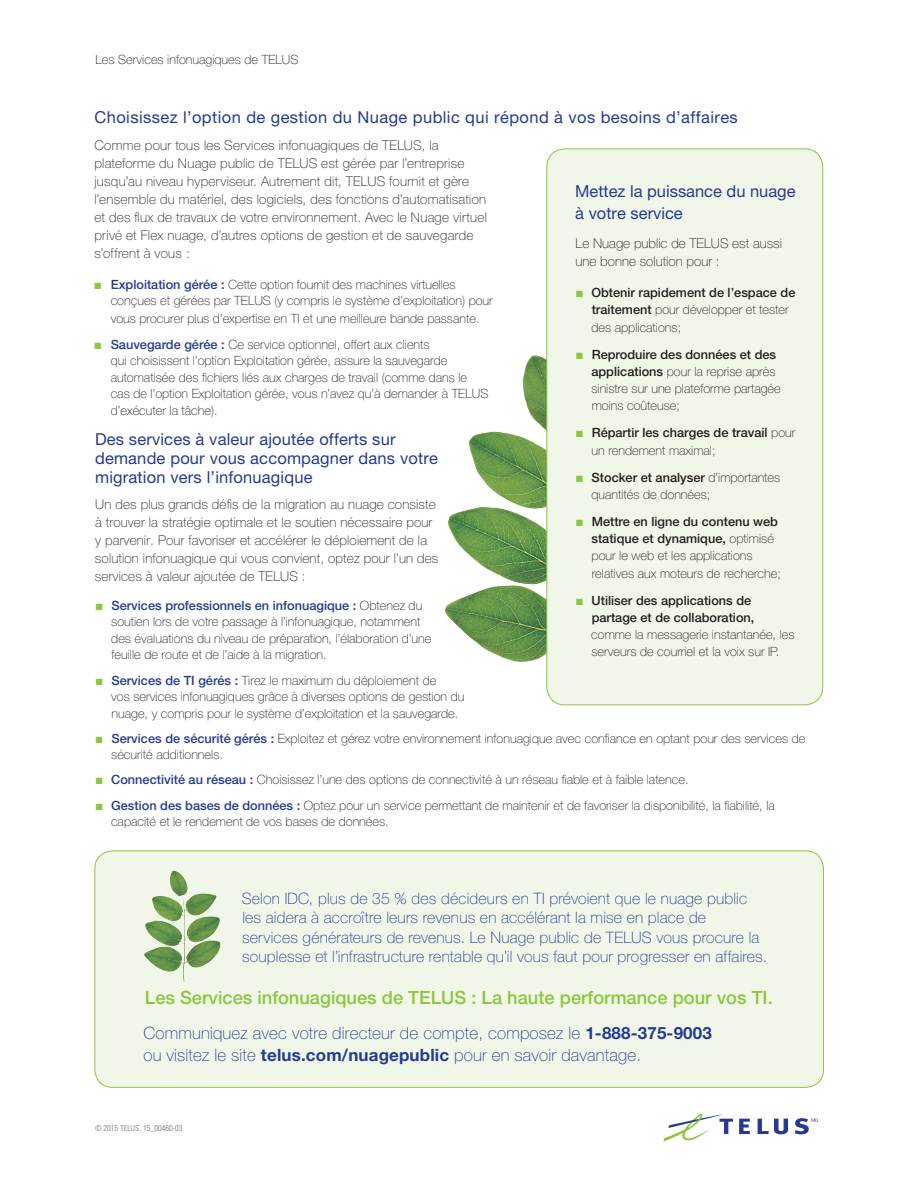
<style>
.page{position:relative;width:918px;height:1188px;background:#fff}
.page>*{position:absolute;margin:0;border:0;box-sizing:border-box;transform-origin:0 0}
.t1{font:500 18.3px "Helvetica Neue";color:#8bc63e}
.t2{font:100 16.95px/22.5px "Helvetica Neue";letter-spacing:.01em;color:#263996}
.t3{font:16.5px/18.8px "Helvetica Neue";letter-spacing:.01em;color:#263996}
.t4{font:100 15.75px/19.5px "Helvetica Neue";letter-spacing:.01em;color:#263996}
.t5{font:100 13.5px/18px "Helvetica Neue";letter-spacing:.01em;color:#231f20}
.t6{font:100 12.75px/16.5px "Helvetica Neue";color:#231f20}
.t7{font:500 12.75px/17.2px "Helvetica Neue";color:#231f20}
.t8{font:8.25px "TAXI Legal PS Normal";color:#6c6d70}
.s1{color:#8bc63e}
.s2{font-weight:500;color:#263996}
.s3{font-weight:100}
.s4{font-weight:500}
.s5{font-weight:700}
</style>
<div class="page">
<img style="left:445px;top:355px;width:104px;height:341px">
<div style="left:547px;top:149px;width:276px;height:556px;background:#f1f7e8;border-radius:18px"></div>
<div style="left:546px;top:148px;width:277px;height:557px;border:1px solid #8bc63e;border-radius:18px"></div>
<div style="left:95px;top:851px;width:729px;height:236px;background:#f1f7e8;border-radius:18px"></div>
<div style="left:94px;top:850px;width:730px;height:238px;border:1px solid #8bc63e;border-radius:18px"></div>
<img style="left:144px;top:870px;width:77px;height:112px">
<svg style="left:739px;top:1119px;width:11px;height:15px"></svg>
<svg style="left:758px;top:1119px;width:30px;height:15px"></svg>
<svg style="left:663px;top:1114px;width:70px;height:28px"></svg>
<svg style="left:795px;top:1118px;width:23px;height:16px"></svg>
<p class="t6" style="left:95px;top:51px;width:205px">Les Services infonuagiques de TELUS</p>
<p class="t3" style="left:94px;top:107px;width:645px">Choisissez l’option de gestion du Nuage public qui répond à vos besoins d’affaires</p>
<p class="t5" style="left:94px;top:136px;width:394px">Comme pour tous les Services infonuagiques de TELUS, la plateforme du Nuage public de TELUS est gérée par l’entreprise jusqu’au niveau hyperviseur. Autrement dit, TELUS fournit et gère l’ensemble du matériel, des logiciels, des fonctions d’automatisation et des flux de travaux de votre environnement. Avec le Nuage virtuel privé et Flex nuage, d’autres options de gestion et de sauvegarde s’offrent à vous :</p>
<p class="t6" style="left:111px;top:276px;width:384px;text-indent:-16px"><span class="s1">■</span> <span class="s2">Exploitation gérée :</span> Cette option fournit des machines virtuelles conçues et gérées par TELUS (y compris le système d’exploitation) pour vous procurer plus d’expertise en TI et une meilleure bande passante.</p>
<p class="t6" style="left:111px;top:336px;width:379px;text-indent:-16px"><span class="s1">■</span> <span class="s2">Sauvegarde gérée :</span> Ce service optionnel, offert aux clients<br>qui choisissent l’option Exploitation gérée, assure la sauvegarde automatisée des fichiers liés aux charges de travail (comme dans le cas de l’option Exploitation gérée, vous n’avez qu’à demander à TELUS d’exécuter la tâche).</p>
<p class="t3" style="left:95px;top:430px;width:345px">Des services à valeur ajoutée offerts sur demande pour vous accompagner dans votre migration vers l’infonuagique</p>
<p class="t5" style="left:95px;top:495px;width:345px">Un des plus grands défis de la migration au nuage consiste à trouver la stratégie optimale et le soutien nécessaire pour y parvenir. Pour favoriser et accélérer le déploiement de la solution infonuagique qui vous convient, optez pour l’un des services à valeur ajoutée de TELUS :</p>
<p class="t6" style="left:111px;top:597px;width:322px;text-indent:-15px"><span class="s1">■</span> <span class="s2">Services professionnels en infonuagique :</span> Obtenez du soutien lors de votre passage à l’infonuagique, notamment des évaluations du niveau de préparation, l’élaboration d’une feuille de route et de l’aide à la migration.</p>
<p class="t6" style="left:111px;top:672px;width:355px;text-indent:-15px"><span class="s1">■</span> <span class="s2">Services de TI gérés :</span> Tirez le maximum du déploiement de<br>vos services infonuagiques grâce à diverses options de gestion du nuage, y compris pour le système d’exploitation et la sauvegarde.</p>
<p class="t6" style="left:111px;top:730px;width:696px;text-indent:-15px"><span class="s1">■</span> <span class="s2">Services de sécurité gérés :</span> Exploitez et gérez votre environnement infonuagique avec confiance en optant pour des services de sécurité additionnels.</p>
<p class="t6" style="left:96px;top:772px;width:594px"><span class="s1">■</span> <span class="s2">Connectivité au réseau :</span> Choisissez l’une des options de connectivité à un réseau fiable et à faible latence.</p>
<p class="t6" style="left:111px;top:797px;width:665px;text-indent:-15px"><span class="s1">■</span> <span class="s2">Gestion des bases de données :</span> Optez pour un service permettant de maintenir et de favoriser la disponibilité, la fiabilité, la capacité et le rendement de vos bases de données.</p>
<p class="t3" style="left:575px;top:179px;width:222px;line-height:22.5px">Mettez la puissance du nuage à votre service</p>
<p class="t5" style="left:576px;top:234px;width:208px">Le Nuage public de TELUS est aussi une bonne solution pour :</p>
<p class="t7" style="left:591px;top:284px;width:205px;text-indent:-15px"><span class="s1">■</span> Obtenir rapidement de l’espace de traitement <span class="s3">pour développer et tester des applications;</span></p>
<p class="t6" style="left:591px;top:345px;width:191px;line-height:17.2px;text-indent:-15px"><span class="s1">■</span> <span class="s4">Reproduire des données et des applications</span> pour la reprise après sinistre sur une plateforme partagée moins coûteuse;</p>
<p class="t7" style="left:592px;top:424px;width:205px;text-indent:-15px"><span class="s1">■</span> Répartir les charges de travail <span class="s3">pour un rendement maximal;</span></p>
<p class="t6" style="left:591px;top:468px;width:190px;line-height:17.2px;text-indent:-15px"><span class="s1">■</span> <span class="s4">Stocker et analyser</span> d’importantes quantités de données;</p>
<p class="t6" style="left:591px;top:513px;width:191px;line-height:17.2px;text-indent:-15px"><span class="s1">■</span> <span class="s4">Mettre en ligne du contenu web statique et dynamique,</span> optimisé pour le web et les applications relatives aux moteurs de recherche;</p>
<p class="t7" style="left:576px;top:591px;width:180px;text-align:right"><span class="s1">■</span> Utiliser des applications de partage et de collaboration,</p>
<p class="t6" style="left:591px;top:626px;width:205px;line-height:17.2px">comme la messagerie instantanée, les serveurs de courriel et la voix sur IP.</p>
<p class="t4" style="left:242px;top:888px;width:527px">Selon IDC, plus de 35 % des décideurs en TI prévoient que le nuage public les aidera à accroître leurs revenus en accélérant la mise en place de<br>services générateurs de revenus. Le Nuage public de TELUS vous procure la souplesse et l’infrastructure rentable qu’il vous faut pour progresser en affaires.</p>
<h1 class="t1" style="left:145px;top:987px;width:629px">Les Services infonuagiques de TELUS : La haute performance pour vos TI.</h1>
<h2 class="t2" style="left:143px;top:1021px;width:570px">Communiquez avec votre directeur de compte, composez le <span class="s5">1-888-375-9003 </span>ou visitez le site <span class="s5">telus.com/nuagepublic</span> pour en savoir davantage.</h2>
<p class="t8" style="left:95px;top:1123px;width:89px">© 2015 TELUS. 15_00460-03</p>
</div>
